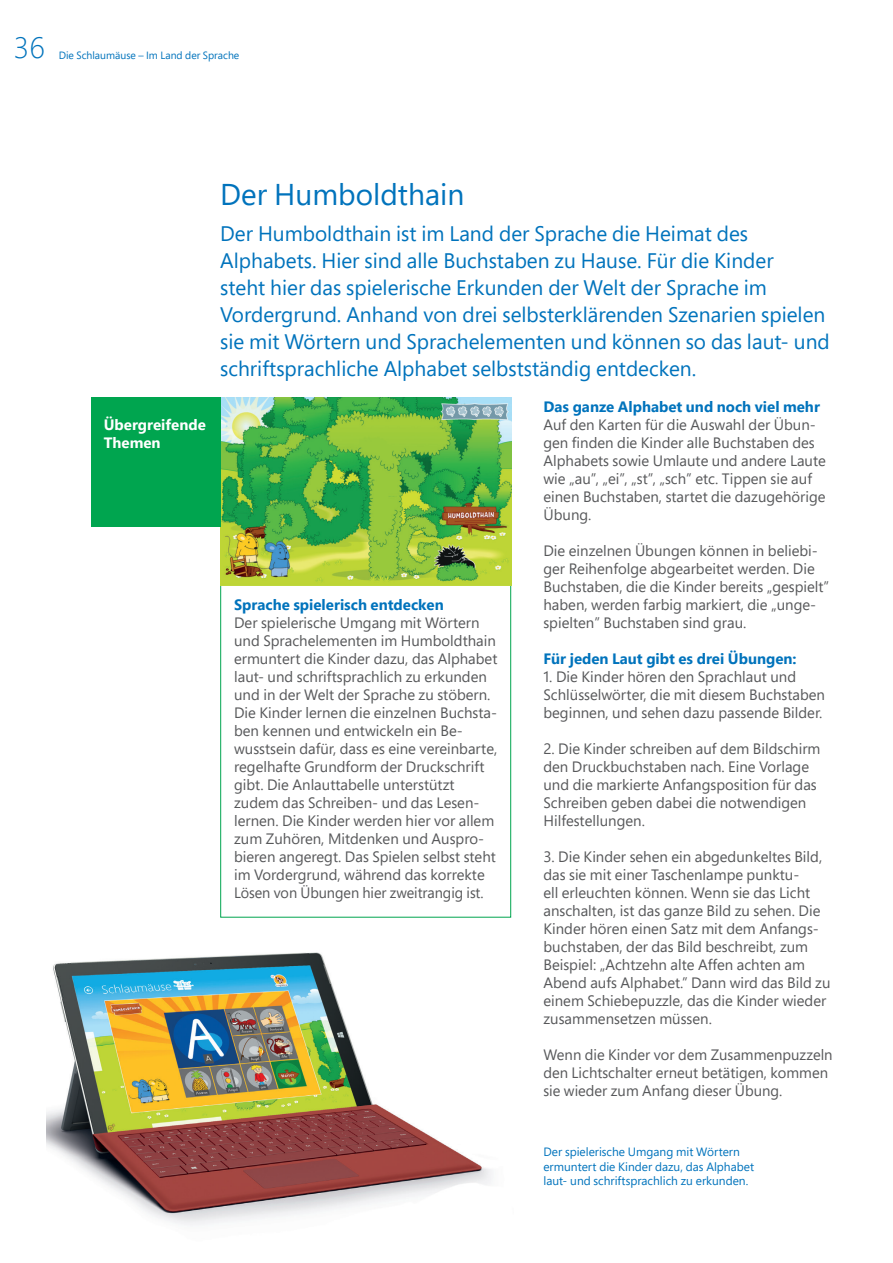
<style>
.page{position:relative;width:893px;height:1263px;background:#fff}
.page>*{position:absolute;margin:0;border:0;box-sizing:border-box;transform-origin:0 0}
.t1{font:30px "Segoe Pro";color:#0073bc}
.t2{font:300 30px "Segoe Pro";color:#0073bc}
.t3{font:21px/27px "Segoe Pro";color:#0073bc}
.t4{font:15px/18px "Segoe Pro";color:#57585a}
.t5{font:700 15px "Segoe Pro";color:#0073bc}
.t6{font:700 15px/18px "Segoe Pro";color:#fff}
.t7{font:12px/14.4px "Segoe Pro";color:#0073bc}
.t8{font:10.5px "Segoe Pro";color:#0073bc}
</style>
<div class="page">
<img style="left:46px;top:952px;width:446px;height:273px">
<img style="left:220px;top:398px;width:291px;height:188px">
<div style="left:91px;top:398px;width:129px;height:129px;background:#00a54f"></div>
<h1 class="t2" style="left:14px;top:27px;width:32px">36</h1>
<p class="t8" style="left:59px;top:48px;width:182px">Die Schlaumäuse – Im Land der Sprache</p>
<p class="t6" style="left:104px;top:415px;width:104px">Übergreifende<br>Themen</p>
<h1 class="t1" style="left:220px;top:173px;width:246px">Der Humboldthain</h1>
<p class="t3" style="left:220px;top:219px;width:611px">Der Humboldthain ist im Land der Sprache die Heimat des Alphabets. Hier sind alle Buchstaben zu Hause. Für die Kinder<br>steht hier das spielerische Erkunden der Welt der Sprache im Vordergrund. Anhand von drei selbsterklärenden Szenarien spielen sie mit Wörtern und Sprachelementen und können so das laut- und schriftsprachliche Alphabet selbstständig entdecken.</p>
<p class="t5" style="left:543px;top:396px;width:278px">Das ganze Alphabet und noch viel mehr</p>
<p class="t4" style="left:543px;top:415px;width:284px">Auf den Karten für die Auswahl der Übun&shy;gen finden die Kinder alle Buchstaben des Alphabets sowie Umlaute und andere Laute wie „au”, „ei”, „st”, „sch” etc. Tippen sie auf einen Buchstaben, startet die dazugehörige Übung.</p>
<p class="t4" style="left:543px;top:541px;width:287px">Die einzelnen Übungen können in beliebi&shy;ger Reihenfolge abgearbeitet werden. Die Buchstaben, die die Kinder bereits „gespielt” haben, werden farbig markiert, die „unge&shy;spielten” Buchstaben sind grau.</p>
<p class="t5" style="left:543px;top:648px;width:255px">Für jeden Laut gibt es drei Übungen:</p>
<p class="t4" style="left:543px;top:667px;width:283px">1. Die Kinder hören den Sprachlaut und<br>Schlüsselwörter, die mit diesem Buchstaben beginnen, und sehen dazu passende Bilder.</p>
<p class="t4" style="left:543px;top:739px;width:279px">2. Die Kinder schreiben auf dem Bildschirm den Druckbuchstaben nach. Eine Vorlage und die markierte Anfangsposition für das Schreiben geben dabei die notwendigen Hilfestellungen.</p>
<p class="t4" style="left:543px;top:847px;width:289px">3. Die Kinder sehen ein abgedunkeltes Bild, das sie mit einer Taschenlampe punktu-<br>ell erleuchten können. Wenn sie das Licht anschalten, ist das ganze Bild zu sehen. Die Kinder hören einen Satz mit dem Anfangs&shy;buchstaben, der das Bild beschreibt, zum Beispiel: „Achtzehn alte Affen achten am Abend aufs Alphabet.” Dann wird das Bild zu einem Schiebepuzzle, das die Kinder wieder zusammensetzen müssen.</p>
<p class="t4" style="left:543px;top:1045px;width:291px">Wenn die Kinder vor dem Zusammenpuzzeln den Lichtschalter erneut betätigen, kommen sie wieder zum Anfang dieser Übung.</p>
<p class="t5" style="left:234px;top:594px;width:211px">Sprache spielerisch entdecken</p>
<p class="t4" style="left:234px;top:613px;width:265px">Der spielerische Umgang mit Wörtern und Sprachelementen im Humboldthain ermuntert die Kinder dazu, das Alphabet laut- und schriftsprachlich zu erkunden und in der Welt der Sprache zu stöbern.<br>Die Kinder lernen die einzelnen Buchsta&shy;ben kennen und entwickeln ein Be&shy;wusstsein dafür, dass es eine vereinbarte, regelhafte Grundform der Druckschrift gibt. Die Anlauttabelle unterstützt zudem das Schreiben- und das Lesen&shy;lernen. Die Kinder werden hier vor allem zum Zuhören, Mitdenken und Auspro&shy;bieren angeregt. Das Spielen selbst steht im Vordergrund, während das korrekte Lösen von Übungen hier zweitrangig ist.</p>
<p class="t7" style="left:543px;top:1144px;width:212px">Der spielerische Umgang mit Wörtern ermuntert die Kinder dazu, das Alphabet laut- und schriftsprachlich zu erkunden.</p>
</div>
